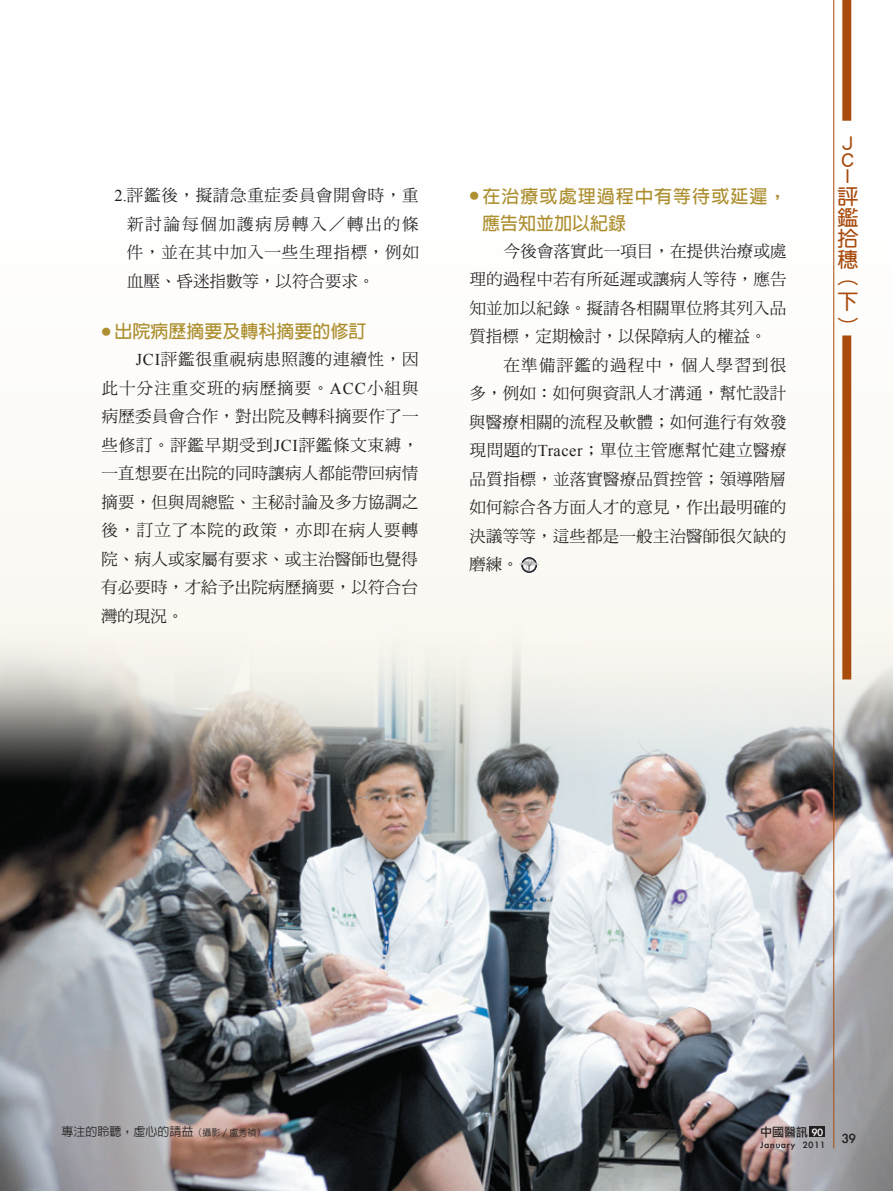
<style>
.page{position:relative;width:893px;height:1191px;background:#fdfdfb}
.page>*{position:absolute;margin:0;border:0;box-sizing:border-box;transform-origin:0 0}
.t1{font:21px/21px "DF Yuan Std W7";color:#a84b0d;text-align:justify}
.t2{font:700 18px/27px "Lin Gothic";letter-spacing:.06em;color:#ad8f30}
.t3{font:700 18px "Lin Gothic";color:#ad8f30}
.t4{font:16.5px/28.5px "DF Ming Std W5";letter-spacing:.01em;color:#231f20;text-align:justify}
.t5{font:15px "Li Gothic Med";color:#231f20}
.t6{font:500 12px "Lin Gothic";color:#231f20}
.t7{font:12px "Li Gothic Med";color:#231f20}
.t8{font:10.5px "Li Gothic Med";letter-spacing:.09em;color:#231f20}
.s1{font-family:"Times New Roman"}
.s2{font-size:9px}
.s3{color:#fff}
</style>
<div class="page">
<img style="left:0;top:601px;width:893px;height:590px">
<svg style="left:521px;top:557px;width:16px;height:16px"></svg>
<svg style="left:519px;top:559px;width:20px;height:12px"></svg>
<div style="left:810px;top:1126px;width:15px;height:11px;background:#231f20"></div>
<hr style="left:833px;top:0;width:1px;height:1148px;background:#a84b0d">
<div style="left:842px;top:0;width:9px;height:121px;background:#a84b0d"></div>
<div style="left:842px;top:335px;width:9px;height:344px;background:#a84b0d"></div>
<p class="t4" style="left:127px;top:181px;width:293px;text-indent:-12px"><span class="s1">2.</span>評鑑後，擬請急重症委員會開會時，重新討論每個加護病房轉入／轉出的條件，並在其中加入一些生理指標，例如血壓、昏迷指數等，以符合要求。</p>
<p class="t3" style="left:102px;top:322px;width:266px"><sup>●</sup> 出院病歷摘要及轉科摘要的修訂</p>
<p class="t4" style="left:101px;top:345px;width:319px;text-indent:35px"><span class="s1">JCI</span>評鑑很重視病患照護的連續性，因此十分注重交班的病歷摘要。<span class="s1">ACC</span>小組與病歷委員會合作，對出院及轉科摘要作了一些修訂。評鑑早期受到<span class="s1">JCI</span>評鑑條文束縛，一直想要在出院的同時讓病人都能帶回病情摘要，但與周總監、主秘討論及多方協調之後，訂立了本院的政策，亦即在病人要轉院、病人或家屬有要求、或主治醫師也覺得有必要時，才給予出院病歷摘要，以符合台灣的現況。</p>
<p class="t2" style="left:482px;top:183px;width:306px;text-indent:-13px"><sup>●</sup> 在治療或處理過程中有等待或延遲，應告知並加以紀錄</p>
<p class="t4" style="left:469px;top:236px;width:319px;text-indent:34px">今後會落實此一項目，在提供治療或處理的過程中若有所延遲或讓病人等待，應告知並加以紀錄。擬請各相關單位將其列入品質指標，定期檢討，以保障病人的權益。</p>
<p class="t4" style="left:469px;top:350px;width:319px;text-indent:34px">在準備評鑑的過程中，個人學習到很多，例如：如何與資訊人才溝通，幫忙設計與醫療相關的流程及軟體；如何進行有效發現問題的<span class="s1">Tracer</span>；單位主管應幫忙建立醫療品質指標，並落實醫療品質控管；領導階層如何綜合各方面人才的意見，作出最明確的決議等等，這些都是一般主治醫師很欠缺的磨練。</p>
<p class="t1" style="left:841px;top:134px;width:14px;line-height:16.5px">J C I</p>
<p class="t1" style="left:837px;top:186px;width:22px">評鑑拾穗（下）</p>
<p class="t6" style="left:62px;top:1125px;width:205px">專注的聆聽，虛心的請益<span class="s2">（攝影／盧秀禎）</span></p>
<p class="t7" style="left:760px;top:1125px;width:64px">中國醫訊 <span class="s3">90</span></p>
<p class="t8" style="left:760px;top:1139px;width:66px">January 2011</p>
<p class="t5" style="left:842px;top:1130px;width:15px">39</p>
</div>
